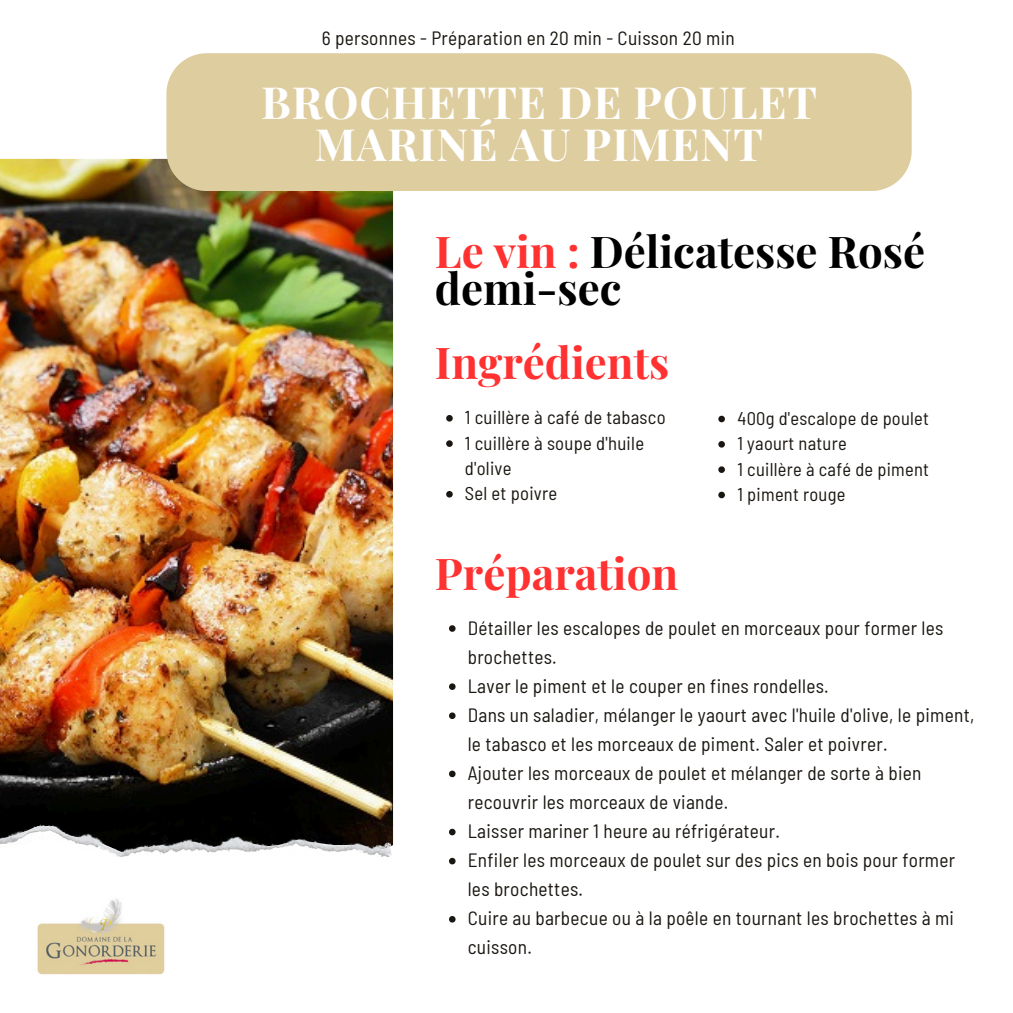
<style>
.page{position:relative;width:1013px;height:1013px;background:#fff}
.page>*{position:absolute;margin:0;border:0;box-sizing:border-box;transform-origin:0 0}
.t1{font:700 44.38px/42.2px "Playfair Display";letter-spacing:.02em;color:#fff;text-align:center}
.t2{font:700 43.75px/36.5px "Playfair Display";color:#000}
.t3{font:700 43.75px "Playfair Display";color:#ff3131}
.t4{font:semi-condensed 19.25px/29px "Barlow";letter-spacing:.015em;color:#1a1611}
.t5{font:semi-condensed 18.62px/25.2px "Barlow";letter-spacing:.015em;color:#1a1611}
.t6{font:semi-condensed 18.38px "Barlow";letter-spacing:.015em;color:#1a1611}
.s1{color:#ff3131}
</style>
<div class="page">
<img style="left:0;top:159px;width:393px;height:663px">
<img style="left:0;top:822px;width:393px;height:34px">
<div style="left:166px;top:53px;width:745px;height:138px;background:#decd9e"></div>
<img style="left:37px;top:898px;width:128px;height:77px">
<svg style="left:449px;top:625px;width:6px;height:6px"></svg>
<svg style="left:449px;top:683px;width:6px;height:7px"></svg>
<svg style="left:449px;top:712px;width:6px;height:7px"></svg>
<svg style="left:449px;top:770px;width:6px;height:7px"></svg>
<svg style="left:449px;top:828px;width:6px;height:7px"></svg>
<svg style="left:449px;top:857px;width:6px;height:7px"></svg>
<svg style="left:449px;top:916px;width:6px;height:6px"></svg>
<svg style="left:446px;top:415px;width:7px;height:6px"></svg>
<svg style="left:446px;top:440px;width:7px;height:7px"></svg>
<svg style="left:446px;top:491px;width:7px;height:6px"></svg>
<svg style="left:718px;top:416px;width:7px;height:6px"></svg>
<svg style="left:718px;top:441px;width:7px;height:6px"></svg>
<svg style="left:718px;top:466px;width:7px;height:7px"></svg>
<svg style="left:718px;top:491px;width:7px;height:7px"></svg>
<p class="t4" style="left:322px;top:23px;width:414px">6 personnes - Préparation en 20 min - Cuisson 20 min</p>
<p class="t1" style="left:261px;top:79px;width:557px">BROCHETTE DE POULET<br>MARINÉ AU PIMENT</p>
<p class="t2" style="left:435px;top:232px;width:491px"><span class="s1">Le vin :</span> Délicatesse Rosé demi-sec</p>
<p class="t3" style="left:435px;top:331px;width:236px">Ingrédients</p>
<p class="t5" style="left:465px;top:404px;width:202px">1 cuillère à café de tabasco</p>
<p class="t5" style="left:465px;top:429px;width:181px">1 cuillère à soupe d'huile d'olive</p>
<h2 class="t5" style="left:465px;top:480px;width:94px">Sel et poivre</h2>
<p class="t3" style="left:435px;top:542px;width:245px">Préparation</p>
<p class="t6" style="left:737px;top:407px;width:193px">400g d'escalope de poulet</p>
<p class="t6" style="left:737px;top:432px;width:111px">1 yaourt nature</p>
<p class="t6" style="left:737px;top:457px;width:193px">1 cuillère à café de piment</p>
<p class="t6" style="left:737px;top:482px;width:109px">1 piment rouge</p>
<h2 class="t4" style="left:468px;top:612px;width:477px">Détailler les escalopes de poulet en morceaux pour former les brochettes.</h2>
<h2 class="t4" style="left:468px;top:670px;width:362px">Laver le piment et le couper en fines rondelles.</h2>
<p class="t4" style="left:468px;top:699px;width:508px">Dans un saladier, mélanger le yaourt avec l'huile d'olive, le piment, le tabasco et les morceaux de piment. Saler et poivrer.</p>
<p class="t4" style="left:468px;top:757px;width:455px">Ajouter les morceaux de poulet et mélanger de sorte à bien recouvrir les morceaux de viande.</p>
<p class="t4" style="left:468px;top:816px;width:314px">Laisser mariner 1 heure au réfrigérateur.</p>
<p class="t4" style="left:468px;top:845px;width:489px">Enfiler les morceaux de poulet sur des pics en bois pour former les brochettes.</p>
<p class="t4" style="left:468px;top:903px;width:488px">Cuire au barbecue ou à la poêle en tournant les brochettes à mi cuisson.</p>
</div>
